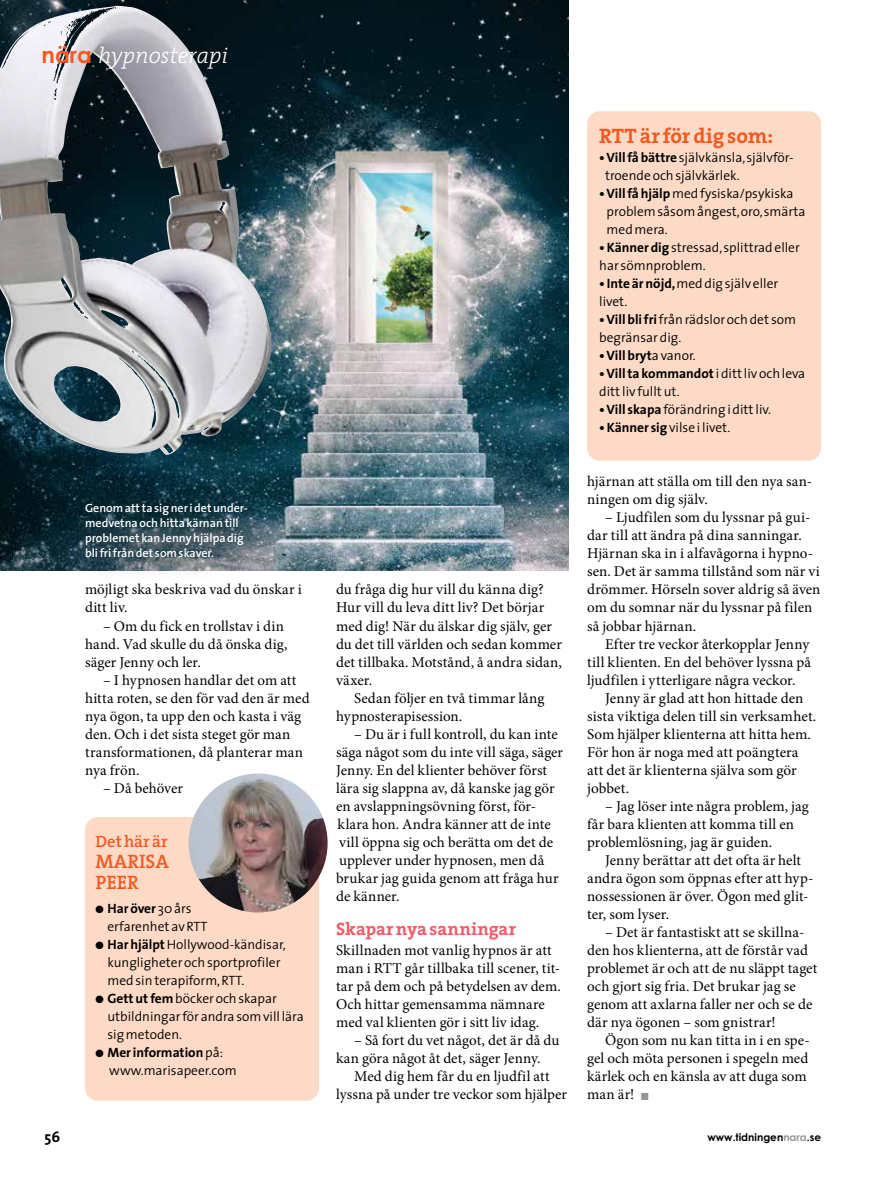
<style>
.page{position:relative;width:885px;height:1183px;background:#fff}
.page>*{position:absolute;margin:0;border:0;box-sizing:border-box;transform-origin:0 0}
.t1{font:italic 300 22.5px "The Serif";color:#fff}
.t2{font:700 21px "The Serif";letter-spacing:-.01em;color:#f15a22}
.t3{font:600 19.5px/21px "The Serif";color:#f15a22}
.t4{font:700 18px "The Serif";letter-spacing:-.005em;color:#f15b67}
.t5{font:600 16.5px "The Serif";color:#f15a22}
.t6{font:15px/18px "Minion Pro";letter-spacing:.005em;color:#000}
.t7{font:700 15px "The Sans";color:#000}
.t8{font:300 13.5px/18px "The Sans";color:#000}
.t9{font:700 13.5px "The Sans";color:#000}
.t10{font:600 12px/15px "The Sans";color:#fff}
.t11{font:700 10.5px "Century Gothic";color:#000}
.s1{font-family:"Century Gothic";font-weight:700;font-style:normal;color:#f15a22}
.s2{font-weight:700}
.s3{font-weight:300}
.s4{color:#939598}
</style>
<div class="page">
<img style="left:0;top:0;width:568px;height:570px">
<div style="left:587px;top:111px;width:234px;height:349px;background:#fddac5;border-radius:13px"></div>
<div style="left:85px;top:816px;width:234px;height:284px;background:#fddac5;border-radius:13px"></div>
<img style="left:189px;top:773px;width:138px;height:139px;border-radius:69px">
<div style="left:64px;top:482px;width:202px;height:98px;background:#000;opacity:.98"></div>
<img style="left:0;top:6px;width:273px;height:449px">
<h1 class="t1" style="left:42px;top:37px;width:188px"><span class="s1">nära</span> hypnosterapi</h1>
<p class="t10" style="left:85px;top:499px;width:164px">Genom att ta sig ner i det under&shy;medvetna och hitta kärnan till problemet kan Jenny hjälpa dig bli fri från det som skaver.</p>
<p class="t6" style="left:85px;top:580px;width:218px">möjligt ska beskriva vad du önskar i ditt liv.</p>
<p class="t6" style="left:85px;top:616px;width:204px;text-indent:18px">– Om du fick en trollstav i din hand. Vad skulle du då önska dig, säger Jenny och ler.</p>
<p class="t6" style="left:85px;top:670px;width:226px;text-indent:18px">– I hypnosen handlar det om att hitta roten, se den för vad den är med nya ögon, ta upp den och kasta i väg den. Och i det sista steget gör man transformationen, då planterar man nya frön.</p>
<p class="t6" style="left:103px;top:778px;width:81px">– Då behöver</p>
<p class="t5" style="left:96px;top:827px;width:74px">Det här är</p>
<h3 class="t3" style="left:96px;top:850px;width:75px">MARISA<br>PEER</h3>
<p class="t8" style="left:107px;top:898px;width:102px;text-indent:-12px">● <span class="s2">Har över</span> 30 års erfarenhet av RTT</p>
<p class="t8" style="left:107px;top:934px;width:180px;text-indent:-12px">● <span class="s2">Har hjälpt</span> Hollywood-kändisar, kungligheter och sportprofiler med sin terapiform, RTT.</p>
<p class="t8" style="left:107px;top:988px;width:198px;text-indent:-12px">● <span class="s2">Gett ut fem</span> böcker och skapar utbildningar för andra som vill lära sig metoden.</p>
<p class="t8" style="left:109px;top:1042px;width:129px;text-indent:-14px">● <span class="s2">Mer information</span> på: www.marisapeer.com</p>
<p class="t6" style="left:336px;top:580px;width:227px">du fråga dig hur vill du känna dig?<br>Hur vill du leva ditt liv? Det börjar med dig! När du älskar dig själv, ger du det till världen och sedan kommer det tillbaka. Motstånd, å andra sidan, växer.</p>
<p class="t6" style="left:336px;top:688px;width:210px;text-indent:18px">Sedan följer en två timmar lång hypnosterapisession.</p>
<p class="t6" style="left:336px;top:724px;width:228px;text-indent:18px">– Du är i full kontroll, du kan inte säga något som du inte vill säga, säger<br>Jenny. En del klienter behöver först lära sig slappna av, då kanske jag gör en avslappningsövning först, för&shy;klara hon. Andra känner att de inte vill öppna sig och berätta om det de upplever under hypnosen, men då brukar jag guida genom att fråga hur de känner.</p>
<p class="t4" style="left:336px;top:913px;width:181px">Skapar nya sanningar</p>
<p class="t6" style="left:336px;top:940px;width:226px">Skillnaden mot vanlig hypnos är att man i RTT går tillbaka till scener, tit&shy;tar på dem och på betydelsen av dem.<br>Och hittar gemensamma nämnare med val klienten gör i sitt liv idag.</p>
<p class="t6" style="left:336px;top:1030px;width:225px;text-indent:18px">– Så fort du vet något, det är då du kan göra något åt det, säger Jenny.</p>
<p class="t6" style="left:336px;top:1066px;width:232px;text-align:center">Med dig hem får du en ljudfil att lyssna på under tre veckor som hjälper</p>
<h2 class="t2" style="left:599px;top:118px;width:175px">RTT är för dig som:</h2>
<p class="t8" style="left:605px;top:148px;width:190px;text-indent:-6px"><span class="s2">• Vill få bättre</span> självkänsla, självför&shy;troende och självkärlek.</p>
<p class="t8" style="left:606px;top:184px;width:200px;text-indent:-7px"><span class="s2">• Vill få hjälp</span> med fysiska/psykiska problem såsom ångest, oro, smärta med mera.</p>
<p class="t8" style="left:599px;top:238px;width:202px"><span class="s2">• Känner dig</span> stressad, splittrad eller har sömnproblem.</p>
<p class="t8" style="left:599px;top:274px;width:180px"><span class="s2">• Inte är nöjd,</span> med dig själv eller livet.</p>
<p class="t8" style="left:599px;top:310px;width:198px"><span class="s2">• Vill bli fri</span> från rädslor och det som begränsar dig.</p>
<p class="t9" style="left:599px;top:344px;width:98px">• Vill bryt<span class="s3">a vanor.</span></p>
<p class="t8" style="left:599px;top:364px;width:207px"><span class="s2">• Vill ta kommandot</span> i ditt liv och leva ditt liv fullt ut.</p>
<p class="t8" style="left:599px;top:400px;width:173px"><span class="s2">• Vill skapa</span> förändring i ditt liv.</p>
<p class="t8" style="left:599px;top:418px;width:133px"><span class="s2">• Känner sig</span> vilse i livet.</p>
<p class="t6" style="left:587px;top:472px;width:226px">hjärnan att ställa om till den nya san&shy;ningen om dig själv.</p>
<p class="t6" style="left:587px;top:508px;width:235px;text-indent:18px">– Ljudfilen som du lyssnar på gui&shy;dar till att ändra på dina sanningar.<br>Hjärnan ska in i alfavågorna i hypno&shy;sen. Det är samma tillstånd som när vi drömmer. Hörseln sover aldrig så även om du somnar när du lyssnar på filen så jobbar hjärnan.</p>
<p class="t6" style="left:587px;top:634px;width:225px;text-align:justify;text-indent:18px">Efter tre veckor återkopplar Jenny till klienten. En del behöver lyssna på ljudfilen i ytterligare några veckor.</p>
<p class="t6" style="left:587px;top:688px;width:231px;text-indent:18px">Jenny är glad att hon hittade den sista viktiga delen till sin verksamhet.<br>Som hjälper klienterna att hitta hem.<br>För hon är noga med att poängtera att det är klienterna själva som gör jobbet.</p>
<p class="t6" style="left:587px;top:796px;width:223px;text-indent:18px">– Jag löser inte några problem, jag får bara klienten att komma till en problemlösning, jag är guiden.</p>
<p class="t6" style="left:587px;top:850px;width:228px;text-indent:18px">Jenny berättar att det ofta är helt andra ögon som öppnas efter att hyp&shy;nossessionen är över. Ögon med glit&shy;ter, som lyser.</p>
<p class="t6" style="left:587px;top:922px;width:232px;text-indent:18px">– Det är fantastiskt att se skillna&shy;den hos klienterna, att de förstår vad problemet är och att de nu släppt taget och gjort sig fria. Det brukar jag se genom att axlarna faller ner och se de där nya ögonen – som gnistrar!</p>
<p class="t6" style="left:587px;top:1030px;width:224px;text-indent:18px">Ögon som nu kan titta in i en spe&shy;gel och möta personen i spegeln med kärlek och en känsla av att duga som man är!</p>
<p class="t7" style="left:45px;top:1123px;width:17px">56</p>
<p class="t11" style="left:707px;top:1130px;width:115px">www.tidningen<span class="s4">nara</span>.se</p>
</div>
